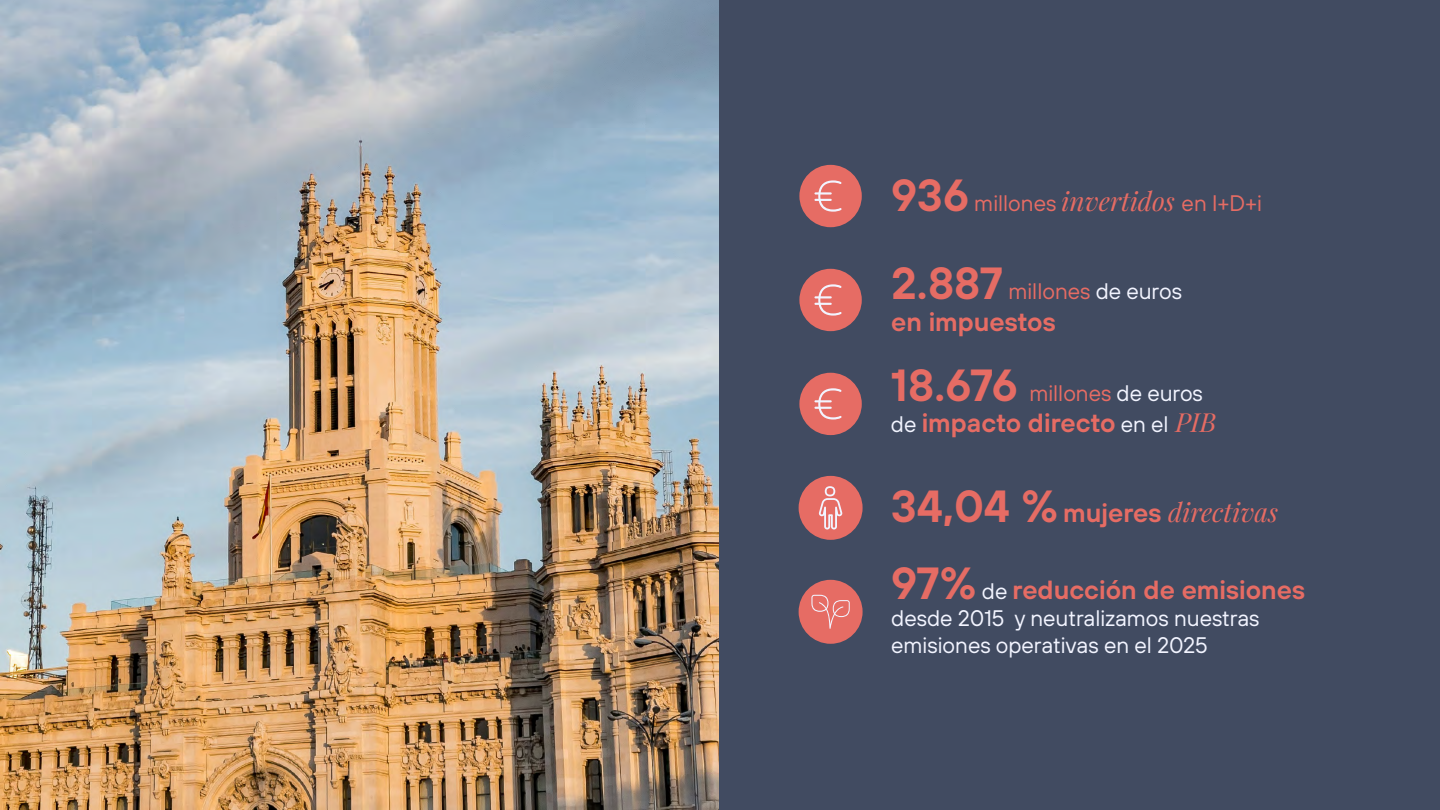
<style>
.page{position:relative;width:1440px;height:810px;background:#fff}
.page>*{position:absolute;margin:0;border:0;box-sizing:border-box;transform-origin:0 0}
.t1{font:600 26.25px "Tele Sans";color:#e66c64}
.t2{font:italic 26.25px "Playfair Display";color:#e66c64}
.t3{font:22.5px "Tele Sans";color:#e66c64}
.t4{font:22.5px/27px "Tele Sans";color:#f2f4ff}
.s1{font-weight:600;font-size:45px}
.s2{font-family:"Playfair Display";font-style:italic;font-size:26.25px}
.s3{color:#f2f4ff}
.s4{font-weight:400;font-size:22.5px;color:#f2f4ff}
.s5{font-family:"Playfair Display";font-weight:400;font-style:italic}
.s6{font-family:"Tele Sans";font-weight:600;font-style:normal;font-size:45px}
.s7{font-family:"Tele Sans";font-weight:600;font-style:normal}
.s8{font-size:45px}
</style>
<div class="page">
<div style="left:718px;top:0;width:722px;height:810px;background:#414b61"></div>
<div style="left:799px;top:165px;width:63px;height:62px;background:#e66c64;border-radius:50%"></div>
<svg style="left:814px;top:180px;width:28px;height:32px"></svg>
<div style="left:799px;top:269px;width:63px;height:62px;background:#e66c64;border-radius:50%"></div>
<svg style="left:814px;top:284px;width:28px;height:32px"></svg>
<div style="left:799px;top:373px;width:63px;height:62px;background:#e66c64;border-radius:50%"></div>
<svg style="left:814px;top:388px;width:28px;height:32px"></svg>
<div style="left:799px;top:476px;width:64px;height:64px;background:#e66c64;border-radius:50%"></div>
<svg style="left:819px;top:486px;width:24px;height:44px"></svg>
<div style="left:799px;top:580px;width:64px;height:64px;background:#e66c64;border-radius:50%"></div>
<svg style="left:811px;top:595px;width:39px;height:34px"></svg>
<img style="left:0;top:0;width:718px;height:810px">
<p class="t3" style="left:891px;top:189px;width:372px"><span class="s1">936</span> millones <span class="s2">invertidos</span> en I+D+i</p>
<p class="t3" style="left:891px;top:277px;width:292px"><span class="s1">2.887</span> millones <span class="s3">de euros</span></p>
<p class="t1" style="left:891px;top:305px;width:166px">en impuestos</p>
<p class="t3" style="left:891px;top:379px;width:313px"><span class="s1">18.676</span> millones <span class="s3">de euros</span></p>
<p class="t1" style="left:891px;top:406px;width:327px"><span class="s4">de</span> impacto directo <span class="s4">en el</span> <span class="s5">PIB</span></p>
<p class="t2" style="left:891px;top:492px;width:388px"><span class="s6">34,04 %</span> <span class="s7">mujeres</span> directivas</p>
<p class="t1" style="left:891px;top:573px;width:415px"><span class="s8">97%</span> <span class="s4">de</span> reducción de emisiones</p>
<p class="t4" style="left:891px;top:604px;width:370px">desde 2015 y neutralizamos nuestras emisiones operativas en el 2025</p>
</div>
